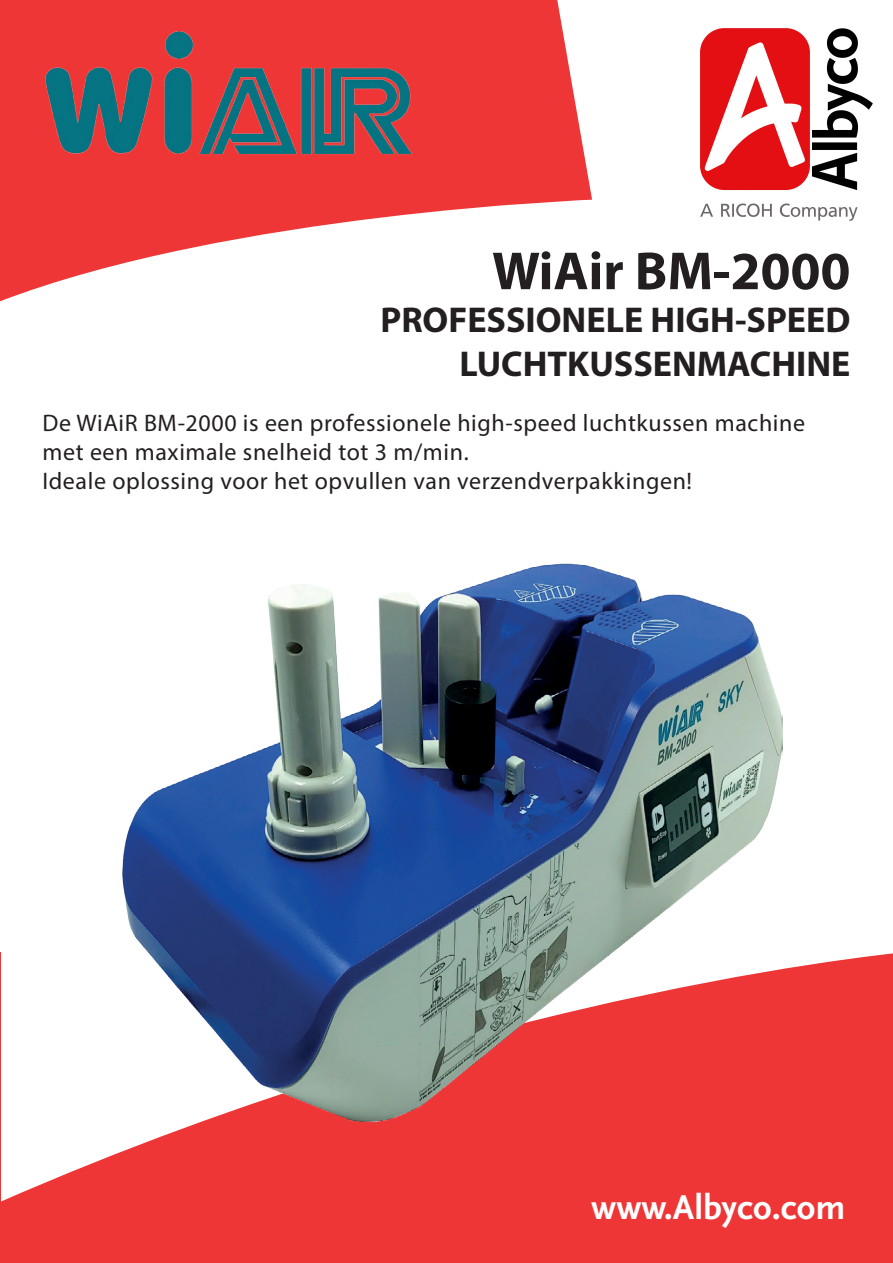
<style>
.page{position:relative;width:893px;height:1263px;background:#fff}
.page>*{position:absolute;margin:0;border:0;box-sizing:border-box;transform-origin:0 0}
.t1{font:700 54px "Myriad Pro";color:#231f20}
.t2{font:700 36px/43.2px "Myriad Pro";color:#231f20;text-align:right}
.t3{font:36px "Scala Sans Bold LF";color:#fff}
.t4{font:24px/28.8px "Myriad Pro";letter-spacing:.025em;color:#231f20}
</style>
<div class="page">
<svg style="left:0;top:0;width:592px;height:302px;fill:#ee3637"></svg>
<svg style="left:0;top:952px;width:893px;height:311px;fill:#ee3637"></svg>
<img style="left:29px;top:14px;width:394px;height:143px">
<img style="left:122px;top:563px;width:660px;height:572px">
<img style="left:700px;top:28px;width:173px;height:193px">
<h1 class="t1" style="left:492px;top:236px;width:360px">WiAir BM-2000</h1>
<h2 class="t2" style="left:380px;top:297px;width:471px">PROFESSIONELE HIGH-SPEED<br>LUCHTKUSSENMACHINE</h2>
<p class="t4" style="left:43px;top:408px;width:764px">De WiAiR BM-2000 is een professionele high-speed luchtkussen machine met een maximale snelheid tot 3 m/min.<br>Ideale oplossing voor het opvullen van verzendverpakkingen!</p>
<h2 class="t3" style="left:591px;top:1188px;width:256px">www.Albyco.com</h2>
</div>
